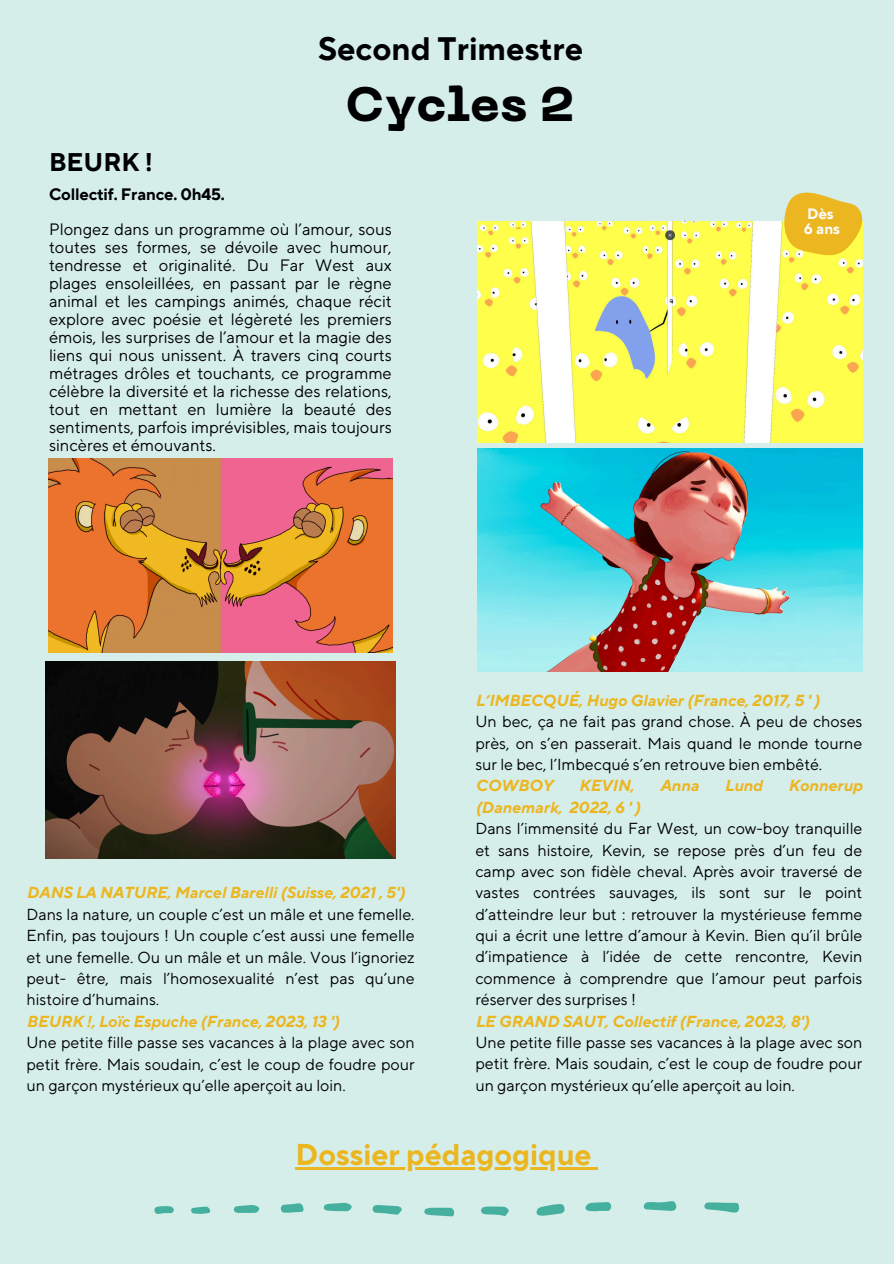
<style>
.page{position:relative;width:894px;height:1264px;background:#fff}
.page>*{position:absolute;margin:0;border:0;box-sizing:border-box;transform-origin:0 0}
.t1{font:800 48px "PP Neue Machina";color:#000}
.t2{font:700 32.4px "TT Norms Pro";color:#000}
.t3{font:700 30px "TT Norms Pro";color:#ecb620}
.t4{font:700 25.5px "TT Norms Pro";color:#000}
.t5{font:16.5px/18px "TT Norms Pro";color:#000;text-align:justify}
.t6{font:700 16.5px "TT Norms Pro";letter-spacing:-.01em;color:#000}
.t7{font:15.9px/21.3px "TT Norms Pro";color:#000;text-align:justify}
.t8{font:italic 700 15.9px "TT Norms Pro";color:#ecb620}
.t9{font:700 15px/15.8px "TT Norms Pro";color:#fbfcfc}
</style>
<div class="page">
<div style="left:0;top:0;width:893px;height:1263px;background:#d5eeea"></div>
<svg style="left:704px;top:1202px;width:35px;height:10px"></svg>
<svg style="left:536px;top:1204px;width:29px;height:11px"></svg>
<svg style="left:643px;top:1201px;width:33px;height:9px"></svg>
<svg style="left:424px;top:1207px;width:30px;height:9px"></svg>
<svg style="left:372px;top:1205px;width:30px;height:9px"></svg>
<svg style="left:481px;top:1206px;width:28px;height:10px"></svg>
<svg style="left:585px;top:1202px;width:26px;height:9px"></svg>
<svg style="left:324px;top:1202px;width:28px;height:9px"></svg>
<svg style="left:280px;top:1203px;width:23px;height:9px"></svg>
<svg style="left:234px;top:1205px;width:25px;height:7px"></svg>
<svg style="left:154px;top:1206px;width:20px;height:8px"></svg>
<svg style="left:191px;top:1206px;width:19px;height:7px"></svg>
<img style="left:48px;top:458px;width:344px;height:194px">
<img style="left:477px;top:221px;width:385px;height:221px">
<img style="left:477px;top:448px;width:385px;height:223px">
<svg style="left:781px;top:192px;width:81px;height:64px"></svg>
<img style="left:46px;top:661px;width:349px;height:197px">
<hr style="left:295px;top:1166px;width:296px;height:3px;background:#ecb620">
<svg style="left:591px;top:1167px;width:7px;height:2px"></svg>
<p class="t2" style="left:318px;top:29px;width:266px">Second Trimestre</p>
<p class="t4" style="left:49px;top:147px;width:105px">BEURK !</p>
<p class="t6" style="left:49px;top:184px;width:177px">Collectif. France. 0h45.</p>
<p class="t1" style="left:345px;top:86px;width:230px">Cycles 2</p>
<h4 class="t5" style="left:49px;top:221px;width:344px">Plongez dans un programme où l’amour, sous toutes ses formes, se dévoile avec humour, tendresse et originalité. Du Far West aux plages ensoleillées, en passant par le règne animal et les campings animés, chaque récit explore avec poésie et légèreté les premiers émois, les surprises de l’amour et la magie des liens qui nous unissent. À travers cinq courts métrages drôles et touchants, ce programme célèbre la diversité et la richesse des relations, tout en mettant en lumière la beauté des sentiments, parfois imprévisibles, mais toujours sincères et émouvants.</h4>
<p class="t9" style="left:803px;top:206px;width:38px">Dès<br>6 ans</p>
<p class="t8" style="left:27px;top:883px;width:380px">DANS LA NATURE, Marcel Barelli (Suisse, 2021 , 5')</p>
<p class="t7" style="left:27px;top:904px;width:389px">Dans la nature, un couple c’est un mâle et une femelle.<br>Enfin, pas toujours ! Un couple c’est aussi une femelle et une femelle. Ou un mâle et un mâle. Vous l’ignoriez peut- être, mais l’homosexualité n’est pas qu’une histoire d’humains.</p>
<p class="t8" style="left:27px;top:1011px;width:314px">BEURK !, Loïc Espuche (France, 2023, 13 ')</p>
<p class="t7" style="left:27px;top:1032px;width:389px">Une petite fille passe ses vacances à la plage avec son petit frère. Mais soudain, c’est le coup de foudre pour un garçon mystérieux qu’elle aperçoit au loin.</p>
<h2 class="t8" style="left:475px;top:690px;width:346px">L’IMBECQUÉ, Hugo Glavier (France, 2017, 5 ' )</h2>
<h1 class="t7" style="left:475px;top:711px;width:388px">Un bec, ça ne fait pas grand chose. À peu de choses près, on s’en passerait. Mais quand le monde tourne sur le bec, l’Imbecqué s’en retrouve bien embêté.</h1>
<h3 class="t8" style="left:475px;top:776px;width:79px">COWBOY</h3>
<h3 class="t8" style="left:578px;top:776px;width:57px">KEVIN,</h3>
<h3 class="t8" style="left:659px;top:776px;width:40px">Anna</h3>
<h3 class="t8" style="left:724px;top:776px;width:39px">Lund</h3>
<h3 class="t8" style="left:788px;top:776px;width:76px">Konnerup</h3>
<h3 class="t8" style="left:475px;top:797px;width:166px">(Danemark, 2022, 6 ' )</h3>
<h4 class="t7" style="left:475px;top:818px;width:388px">Dans l’immensité du Far West, un cow-boy tranquille et sans histoire, Kevin, se repose près d’un feu de camp avec son fidèle cheval. Après avoir traversé de vastes contrées sauvages, ils sont sur le point d’atteindre leur but : retrouver la mystérieuse femme qui a écrit une lettre d’amour à Kevin. Bien qu’il brûle d’impatience à l’idée de cette rencontre, Kevin commence à comprendre que l’amour peut parfois réserver des surprises !</h4>
<p class="t8" style="left:475px;top:1011px;width:335px">LE GRAND SAUT, Collectif (France, 2023, 8')</p>
<p class="t7" style="left:475px;top:1032px;width:388px">Une petite fille passe ses vacances à la plage avec son petit frère. Mais soudain, c’est le coup de foudre pour un garçon mystérieux qu’elle aperçoit au loin.</p>
<p class="t3" style="left:295px;top:1136px;width:297px">Dossier pédagogique</p>
</div>
